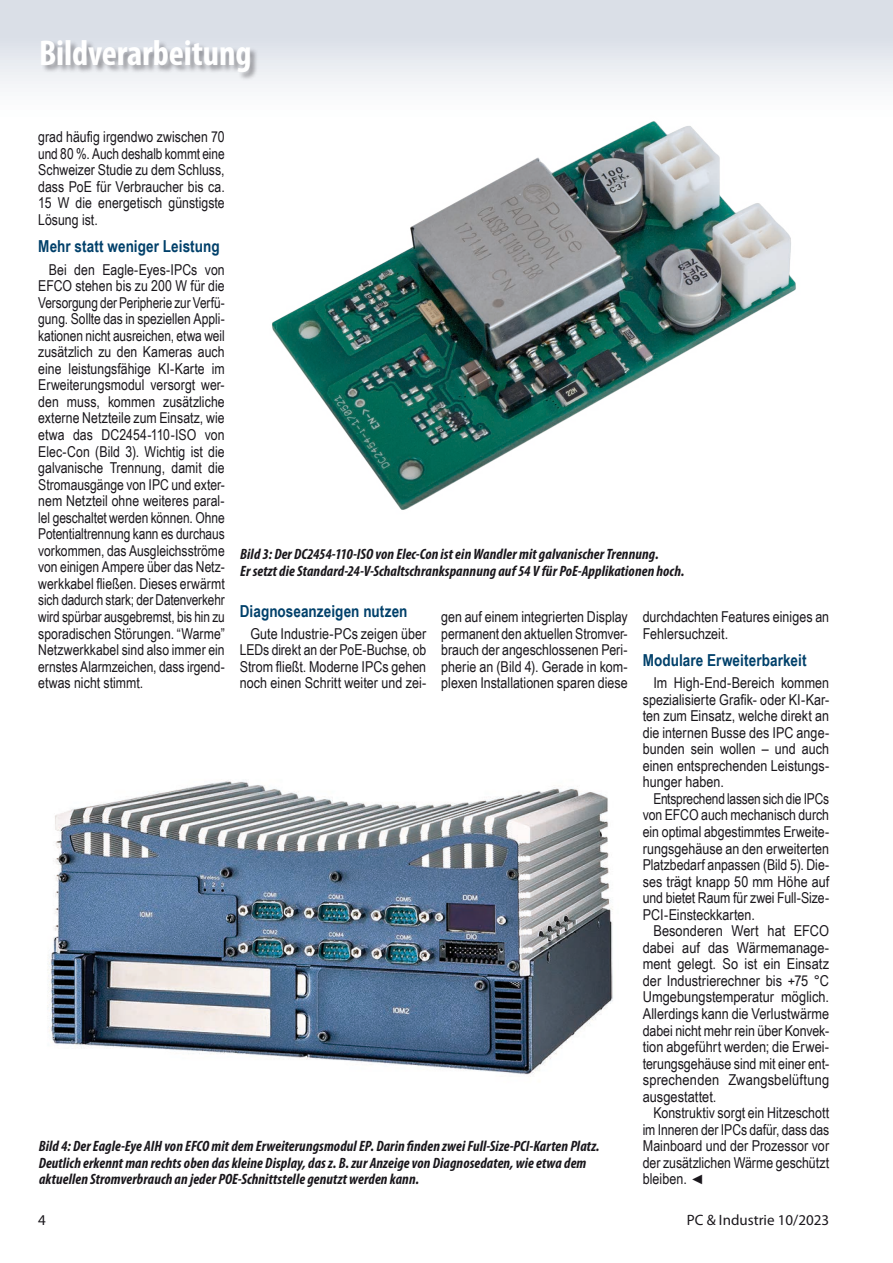
<style>
.page{position:relative;width:893px;height:1263px;background:#fff}
.page>*{position:absolute;margin:0;border:0;box-sizing:border-box;transform-origin:0 0}
.t1{font:700 condensed 36px "Myriad Pro";letter-spacing:-.005em;color:#fff}
.t2{font:700 16.5px "Arial Narrow";letter-spacing:.005em;color:#00406a}
.t3{font:15px/16.5px "Arial Narrow";color:#1a171c;text-align:justify}
.t4{font:italic 700 condensed 15px/16.5px "Myriad Pro";letter-spacing:.01em;color:#1a171c}
.t5{font:15px/16.5px "Arial Narrow";color:#1a171c;text-align:justify;scale:1.04 1}
.t6{font:15px "Myriad Pro";color:#1a171c}
.s1{font-family:"Arial";font-style:italic;font-size:13.5px}
</style>
<div class="page">
<div style="left:0;top:0;width:893px;height:128px;background:linear-gradient(to bottom,#d2d8e2,#fff)"></div>
<img style="left:258px;top:111px;width:553px;height:399px">
<img style="left:47px;top:781px;width:566px;height:294px">
<div style="left:41px;top:41px;width:217px;height:40px;background:#1a171c;opacity:.4"></div>
<h1 class="t1" style="left:39px;top:30px;width:214px">Bildverarbeitung</h1>
<p class="t3" style="left:38px;top:128px;width:188px">grad häufig irgendwo zwischen 70 und 80 %. Auch deshalb kommt eine Schweizer Studie zu dem Schluss, dass PoE für Verbraucher bis ca.<br>15 W die energetisch günstigste Lösung ist.</p>
<p class="t2" style="left:38px;top:234px;width:183px">Mehr statt weniger Leistung</p>
<p class="t3" style="left:38px;top:260px;width:188px;text-indent:11px">Bei den Eagle-Eyes-IPCs von EFCO stehen bis zu 200 W für die Versorgung der Peripherie zur Verfü&shy;gung. Sollte das in speziellen Appli&shy;kationen nicht ausreichen, etwa weil zusätzlich zu den Kameras auch eine leistungsfähige KI-Karte im Erweiterungsmodul versorgt wer&shy;den muss, kommen zusätzliche externe Netzteile zum Einsatz, wie etwa das DC2454-110-ISO von Elec-Con (Bild 3). Wichtig ist die galvanische Trennung, damit die Stromausgänge von IPC und exter&shy;nem Netzteil ohne weiteres paral&shy;lel geschaltet werden können. Ohne Potentialtrennung kann es durchaus vorkommen, das Ausgleichsströme von einigen Ampere über das Netz&shy;werkkabel fließen. Dieses erwärmt sich dadurch stark; der Datenverkehr wird spürbar ausgebremst, bis hin zu sporadischen Störungen. “Warme” Netzwerkkabel sind also immer ein ernstes Alarmzeichen, dass irgend&shy;etwas nicht stimmt.</p>
<p class="t4" style="left:240px;top:546px;width:446px">Bild 3: Der DC2454-110-ISO von Elec-Con ist ein Wandler mit galvanischer Trennung.<br>Er setzt die Standard-24-V-Schaltschrankspannung auf 54 V für PoE-Applikationen hoch.</p>
<p class="t2" style="left:240px;top:599px;width:169px">Diagnoseanzeigen nutzen</p>
<p class="t3" style="left:240px;top:624px;width:188px;text-indent:11px">Gute Industrie-PCs zeigen über LEDs direkt an der PoE-Buchse, ob Strom fließt. Moderne IPCs gehen noch einen Schritt weiter und zei-</p>
<p class="t3" style="left:441px;top:608px;width:188px">gen auf einem integrierten Display permanent den aktuellen Stromver&shy;brauch der angeschlossenen Peri&shy;pherie an (Bild 4). Gerade in kom&shy;plexen Installationen sparen diese</p>
<p class="t3" style="left:643px;top:608px;width:188px">durchdachten Features einiges an<br>Fehlersuchzeit.</p>
<p class="t2" style="left:643px;top:647px;width:165px">Modulare Erweiterbarkeit</p>
<p class="t3" style="left:643px;top:674px;width:188px;text-indent:11px">Im High-End-Bereich kommen spezialisierte Grafik- oder KI-Kar&shy;ten zum Einsatz, welche direkt an die internen Busse des IPC ange&shy;bunden sein wollen – und auch einen entsprechenden Leistungs&shy;hunger haben.</p>
<p class="t3" style="left:643px;top:790px;width:188px;text-indent:11px">Entsprechend lassen sich die IPCs von EFCO auch mechanisch durch ein optimal abgestimmtes Erweite&shy;rungsgehäuse an den erweiterten Platzbedarf anpassen (Bild 5). Die&shy;ses trägt knapp 50 mm Höhe auf und bietet Raum für zwei Full-Size-PCI-Einsteckkarten.</p>
<p class="t5" style="left:643px;top:922px;width:181px;text-indent:11px">Besonderen Wert hat EFCO dabei auf das Wärmemanage&shy;ment gelegt. So ist ein Einsatz der Industrierechner bis +75 °C Umgebungstemperatur möglich.<br>Allerdings kann die Verlustwärme dabei nicht mehr rein über Konvek&shy;tion abgeführt werden; die Erwei&shy;terungsgehäuse sind mit einer ent&shy;sprechenden Zwangsbelüftung ausgestattet.</p>
<p class="t3" style="left:643px;top:1104px;width:188px;text-indent:11px">Konstruktiv sorgt ein Hitzeschott im Inneren der IPCs dafür, dass das Mainboard und der Prozessor vor der zusätzlichen Wärme geschützt bleiben. <span class="s1">◄</span></p>
<p class="t4" style="left:39px;top:1138px;width:562px">Bild 4: Der Eagle-Eye AIH von EFCO mit dem Erweiterungsmodul EP. Darin finden zwei Full-Size-PCI-Karten Platz.<br>Deutlich erkennt man rechts oben das kleine Display, das z. B. zur Anzeige von Diagnosedaten, wie etwa dem aktuellen Stromverbrauch an jeder POE-Schnittstelle genutzt werden kann.</p>
<p class="t6" style="left:38px;top:1210px;width:9px">4</p>
<p class="t6" style="left:687px;top:1210px;width:144px">PC &amp; Industrie 10/2023</p>
</div>
